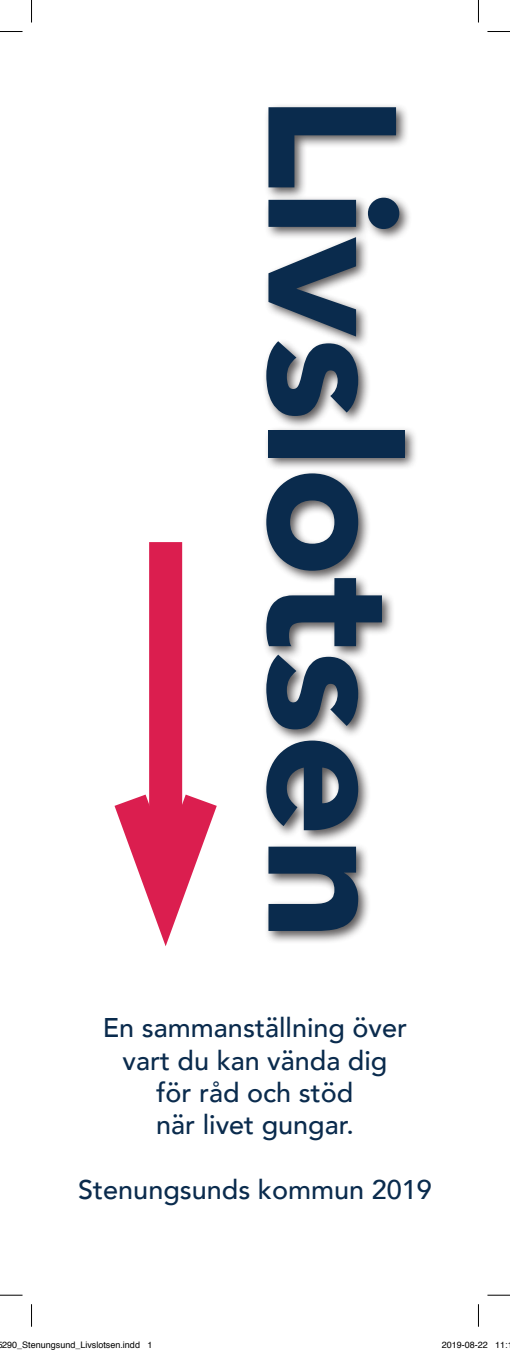
<style>
.page{position:relative;width:510px;height:1353px;background:#fff}
.page>*{position:absolute;margin:0;border:0;box-sizing:border-box;transform-origin:0 0}
.t1{font:900 180px "Avenir";color:#0a2b4d}
.t2{font:500 27px/32.4px "Avenir";color:#0a2b4d;text-align:center}
.t3{font:9px "Helvetica";color:#000}
</style>
<div class="page">
<div style="left:261px;top:103px;width:157px;height:841px;background:#231f20;opacity:.75"></div>
<div style="left:149px;top:542px;width:33px;height:355px;background:#db1e4f"></div>
<svg style="left:114px;top:757px;width:103px;height:189px"></svg>
<svg style="left:0;top:31px;width:22px;height:1px"></svg>
<svg style="left:487px;top:31px;width:22px;height:1px"></svg>
<svg style="left:0;top:1294px;width:22px;height:1px"></svg>
<svg style="left:487px;top:1294px;width:22px;height:1px"></svg>
<svg style="left:31px;top:0;width:1px;height:23px"></svg>
<svg style="left:31px;top:1304px;width:1px;height:22px"></svg>
<svg style="left:478px;top:0;width:1px;height:23px"></svg>
<svg style="left:478px;top:1304px;width:1px;height:22px"></svg>
<h1 class="t1" style="left:485px;top:93px;width:848px;rotate:90deg">Livslotsen</h1>
<p class="t2" style="left:103px;top:1009px;width:306px">En sammanställning över vart du kan vända dig för råd och stöd<br>när livet gungar.</p>
<p class="t2" style="left:78px;top:1171px;width:355px">Stenungsunds kommun 2019</p>
<p class="t3" style="left:2px;top:1337px;width:152px">290_Stenungsund_Livslotsen.indd 1</p>
<p class="t3" style="left:441px;top:1337px;width:73px">2019-08-22 11:1</p>
</div>
